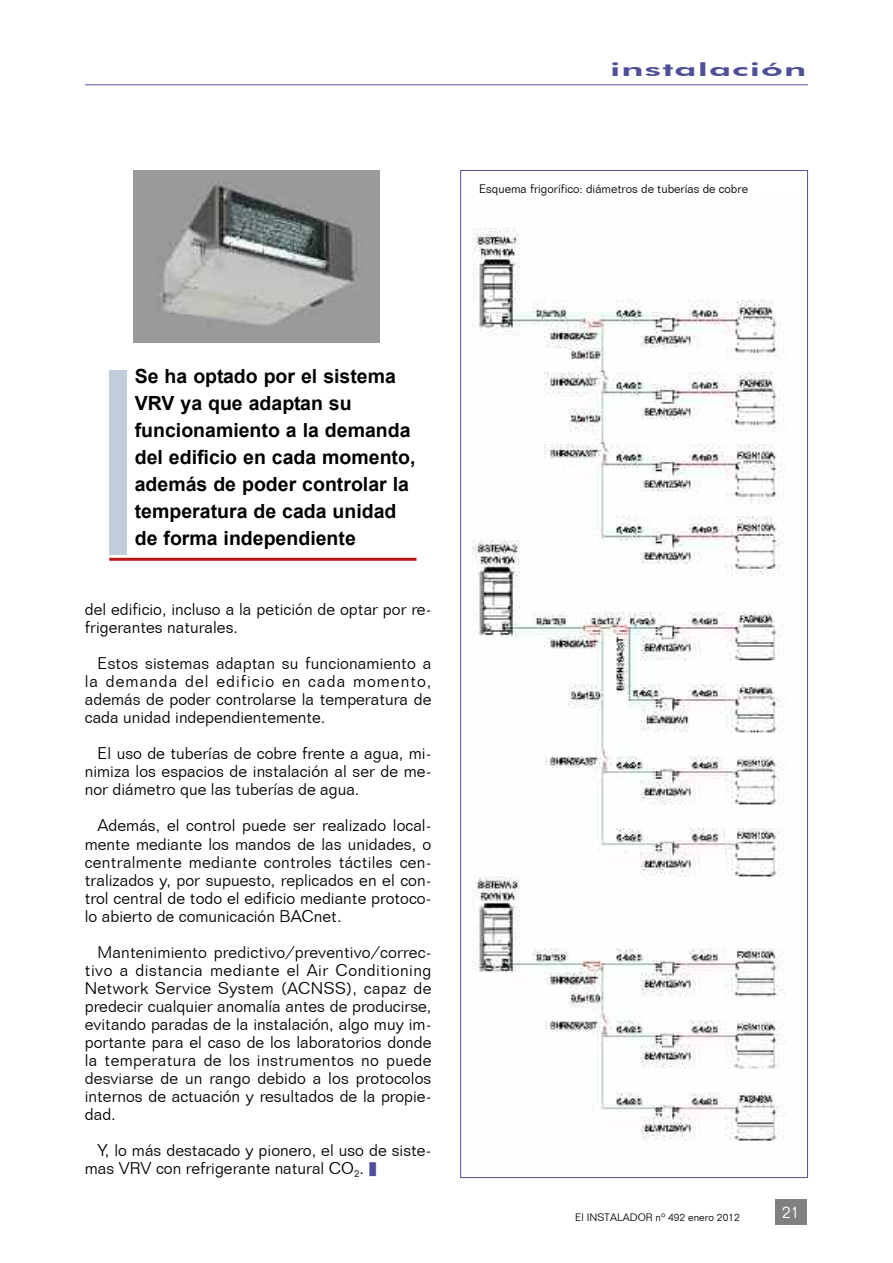
<style>
.page{position:relative;width:893px;height:1263px;background:#fff}
.page>*{position:absolute;margin:0;border:0;box-sizing:border-box;transform-origin:0 0}
.t1{font:700 19.5px/27px "Arial";color:#000}
.t2{font:800 18px "Futura BT";letter-spacing:.03em;color:#4f4f9a;scale:2 1}
.t3{font:300 16.5px/18px "Folio BT";color:#000;text-align:justify}
.t4{font:300 16.5px "Folio BT";color:#fff}
.t5{font:300 12px "Folio BT";color:#000}
.t6{font:300 10.5px "Folio BT";color:#000}
</style>
<div class="page">
<div style="left:775px;top:1199px;width:32px;height:26px;background:#808080"></div>
<hr style="left:85px;top:85px;width:723px;height:1px;background:#4f4f9a">
<img style="left:472px;top:228px;width:313px;height:913px">
<div style="left:109px;top:370px;width:17px;height:185px;background:#c2cddb"></div>
<hr style="left:109px;top:558px;width:307px;height:3px;background:#ba1716">
<img style="left:133px;top:170px;width:247px;height:172px">
<p class="t2" style="left:610px;top:59px;width:100px">instalación</p>
<p class="t5" style="left:479px;top:181px;width:270px">Esquema frigorífico: diámetros de tuberías de cobre</p>
<p class="t1" style="left:135px;top:363px;width:282px">Se ha optado por el sistema<br>VRV ya que adaptan su funcionamiento a la demanda del edificio en cada momento, además de poder controlar la temperatura de cada unidad de forma independiente</p>
<p class="t3" style="left:85px;top:600px;width:348px">del edificio, incluso a la petición de optar por re&shy;frigerantes naturales.</p>
<p class="t3" style="left:85px;top:654px;width:348px;text-indent:13px">Estos sistemas adaptan su funcionamiento a la demanda del edificio en cada momento, además de poder controlarse la temperatura de cada unidad independientemente.</p>
<p class="t3" style="left:85px;top:744px;width:348px;text-indent:13px">El uso de tuberías de cobre frente a agua, mi&shy;nimiza los espacios de instalación al ser de me&shy;nor diámetro que las tuberías de agua.</p>
<p class="t3" style="left:85px;top:816px;width:348px;text-indent:13px">Además, el control puede ser realizado local&shy;mente mediante los mandos de las unidades, o centralmente mediante controles táctiles cen&shy;tralizados y, por supuesto, replicados en el con&shy;trol central de todo el edificio mediante protoco&shy;lo abierto de comunicación BACnet.</p>
<p class="t3" style="left:85px;top:943px;width:348px;text-indent:13px">Mantenimiento predictivo/preventivo/correc&shy;tivo a distancia mediante el Air Conditioning Network Service System (ACNSS), capaz de predecir cualquier anomalía antes de producirse, evitando paradas de la instalación, algo muy im&shy;portante para el caso de los laboratorios donde la temperatura de los instrumentos no puede desviarse de un rango debido a los protocolos internos de actuación y resultados de la propie&shy;dad.</p>
<p class="t3" style="left:85px;top:1141px;width:348px;text-indent:13px">Y, lo más destacado y pionero, el uso de siste&shy;mas VRV con refrigerante natural CO<sub>2</sub>.</p>
<p class="t6" style="left:575px;top:1211px;width:166px">El INSTALADOR nº 492 enero 2012</p>
<p class="t4" style="left:782px;top:1202px;width:20px">21</p>
</div>
